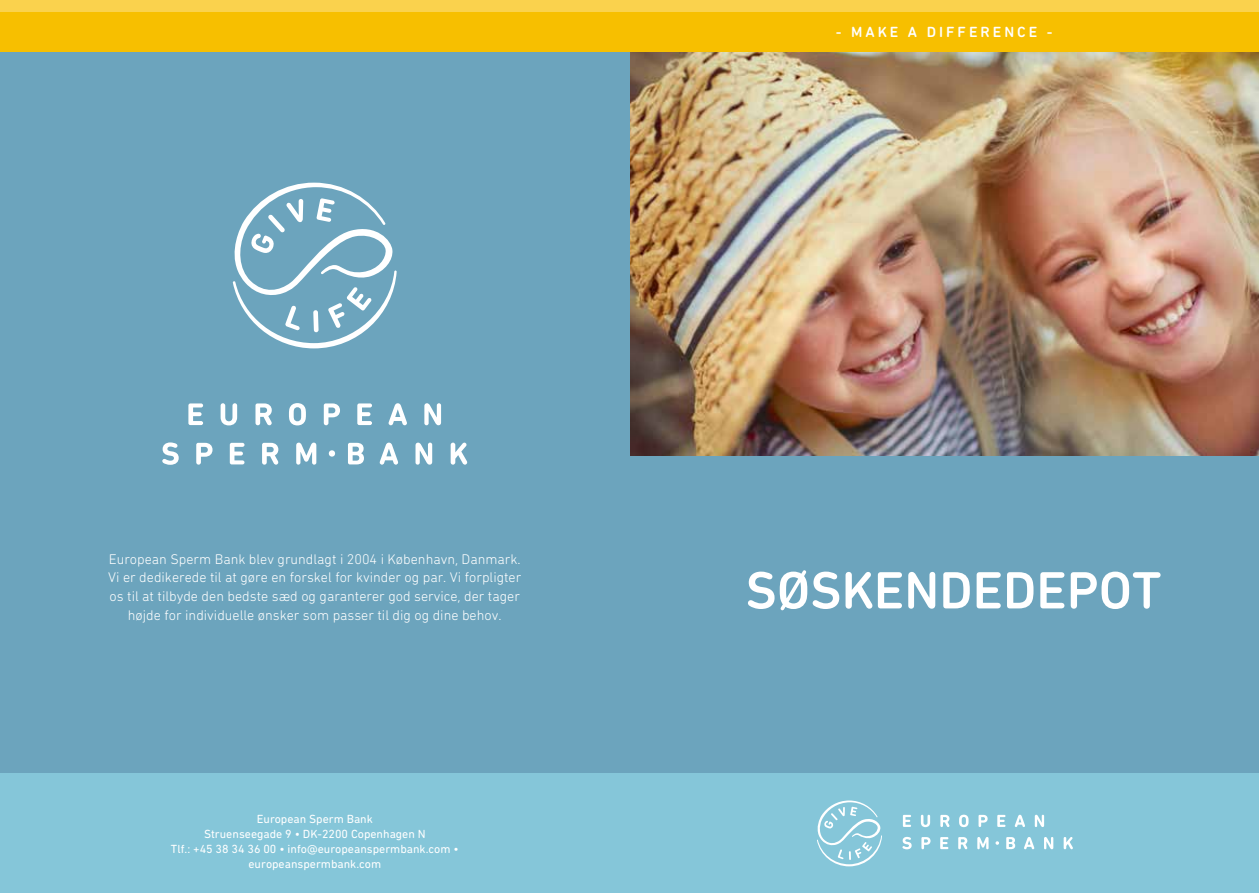
<style>
.page{position:relative;width:1259px;height:893px;background:#fff}
.page>*{position:absolute;margin:0;border:0;box-sizing:border-box;transform-origin:0 0}
.t1{font:500 53.25px "DIN Next Rounded LT Pro";color:#fff}
.t2{font:500 15px "DIN Next Rounded LT Pro";letter-spacing:.2em;color:#fff}
.t3{font:300 14.25px/18.8px "DIN Next Rounded LT Pro";color:#fff;text-align:center}
.t4{font:12px/15px "DIN Next Rounded LT Pro";color:#fff;text-align:center}
</style>
<div class="page">
<img style="left:629px;top:52px;width:630px;height:404px">
<div style="left:629px;top:456px;width:630px;height:318px;background:#6ca4bd"></div>
<div style="left:629px;top:774px;width:630px;height:119px;background:#85c6d9"></div>
<svg style="left:817px;top:800px;width:65px;height:66px"></svg>
<svg style="left:903px;top:815px;width:8px;height:12px"></svg>
<svg style="left:921px;top:815px;width:9px;height:12px"></svg>
<svg style="left:940px;top:815px;width:9px;height:12px"></svg>
<svg style="left:959px;top:815px;width:9px;height:12px"></svg>
<svg style="left:978px;top:815px;width:9px;height:12px"></svg>
<svg style="left:997px;top:815px;width:8px;height:12px"></svg>
<svg style="left:1014px;top:815px;width:11px;height:12px"></svg>
<svg style="left:1034px;top:815px;width:10px;height:12px"></svg>
<svg style="left:902px;top:837px;width:9px;height:12px"></svg>
<svg style="left:921px;top:837px;width:9px;height:12px"></svg>
<svg style="left:940px;top:837px;width:8px;height:12px"></svg>
<svg style="left:958px;top:837px;width:9px;height:12px"></svg>
<svg style="left:977px;top:837px;width:11px;height:12px"></svg>
<svg style="left:995px;top:841px;width:4px;height:4px"></svg>
<svg style="left:1006px;top:837px;width:9px;height:12px"></svg>
<svg style="left:1024px;top:837px;width:10px;height:12px"></svg>
<svg style="left:1044px;top:837px;width:9px;height:12px"></svg>
<svg style="left:1063px;top:837px;width:10px;height:12px"></svg>
<div style="left:629px;top:11px;width:630px;height:41px;background:#f7bf00"></div>
<div style="left:629px;top:0;width:630px;height:11px;background:#fad24d"></div>
<div style="left:0;top:0;width:629px;height:774px;background:#6ca4bd"></div>
<div style="left:0;top:774px;width:629px;height:119px;background:#85c6d9"></div>
<svg style="left:188px;top:403px;width:15px;height:22px"></svg>
<svg style="left:221px;top:403px;width:16px;height:22px"></svg>
<svg style="left:255px;top:403px;width:17px;height:22px"></svg>
<svg style="left:289px;top:403px;width:17px;height:22px"></svg>
<svg style="left:324px;top:403px;width:16px;height:22px"></svg>
<svg style="left:357px;top:403px;width:15px;height:22px"></svg>
<svg style="left:388px;top:403px;width:19px;height:22px"></svg>
<svg style="left:424px;top:403px;width:17px;height:22px"></svg>
<svg style="left:162px;top:442px;width:17px;height:23px"></svg>
<svg style="left:196px;top:443px;width:16px;height:22px"></svg>
<svg style="left:230px;top:443px;width:14px;height:21px"></svg>
<svg style="left:262px;top:443px;width:16px;height:22px"></svg>
<svg style="left:296px;top:443px;width:20px;height:22px"></svg>
<div style="left:329px;top:450px;width:6px;height:7px;background:#fff;border-radius:50%"></div>
<svg style="left:348px;top:443px;width:16px;height:21px"></svg>
<svg style="left:380px;top:443px;width:18px;height:22px"></svg>
<svg style="left:415px;top:443px;width:17px;height:22px"></svg>
<svg style="left:451px;top:443px;width:16px;height:22px"></svg>
<svg style="left:232px;top:183px;width:165px;height:165px"></svg>
<div style="left:0;top:11px;width:629px;height:41px;background:#f7bf00"></div>
<div style="left:0;top:0;width:629px;height:11px;background:#fad24d"></div>
<p class="t3" style="left:108px;top:549px;width:415px">European Sperm Bank blev grundlagt i 2004 i København, Danmark.<br>Vi er dedikerede til at gøre en forskel for kvinder og par. Vi forpligter os til at tilbyde den bedste sæd og garanterer god service, der tager højde for individuelle ønsker som passer til dig og dine behov.</p>
<p class="t4" style="left:171px;top:811px;width:289px">European Sperm Bank<br>Struenseegade 9 • DK-2200 Copenhagen N<br>Tlf.: +45 38 34 36 00 • info@europeanspermbank.com • europeanspermbank.com</p>
<p class="t2" style="left:835px;top:23px;width:218px">- MAKE A DIFFERENCE -</p>
<h1 class="t1" style="left:745px;top:559px;width:417px">SØSKENDEDEPOT</h1>
</div>
